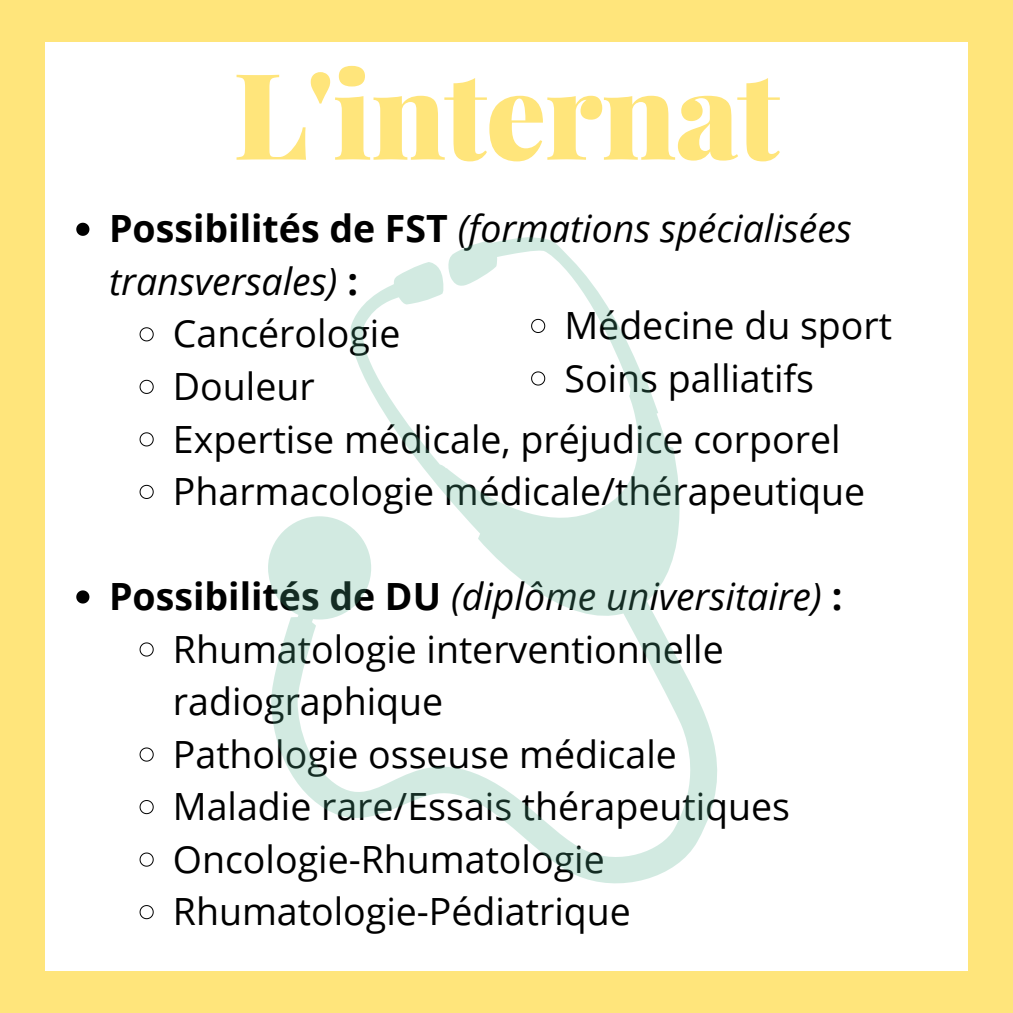
<style>
.page{position:relative;width:1013px;height:1013px;background:#fff}
.page>*{position:absolute;margin:0;border:0;box-sizing:border-box;transform-origin:0 0}
.t1{font:900 120px "Playfair Display";letter-spacing:-.01em;color:#ffe57b}
.t2{font:37.5px/52.5px "Open Sans";color:#000}
.t3{font:italic 37.5px/52.5px "Open Sans";color:#000}
.s1{font-weight:700;font-style:normal}
</style>
<div class="page">
<div style="left:0;top:0;width:1012px;height:1012px;background:#ffe57b"></div>
<div style="left:45px;top:42px;width:922px;height:928px;background:#fff"></div>
<svg style="left:76px;top:223px;width:13px;height:13px"></svg>
<svg style="left:139px;top:327px;width:15px;height:15px"></svg>
<svg style="left:139px;top:379px;width:15px;height:15px"></svg>
<svg style="left:139px;top:432px;width:15px;height:15px"></svg>
<svg style="left:139px;top:484px;width:15px;height:15px"></svg>
<svg style="left:76px;top:590px;width:13px;height:13px"></svg>
<svg style="left:139px;top:642px;width:15px;height:15px"></svg>
<svg style="left:139px;top:747px;width:15px;height:15px"></svg>
<svg style="left:139px;top:800px;width:15px;height:14px"></svg>
<svg style="left:139px;top:852px;width:15px;height:15px"></svg>
<svg style="left:139px;top:905px;width:15px;height:14px"></svg>
<svg style="left:268px;top:237px;width:449px;height:646px"></svg>
<p class="t1" style="left:233px;top:30px;width:548px">L'internat</p>
<p class="t3" style="left:109px;top:202px;width:744px"><span class="s1">Possibilités de FST</span> (formations spécialisées transversales) <span class="s1">:</span></p>
<p class="t2" style="left:173px;top:307px;width:229px">Cancérologie</p>
<p class="t2" style="left:173px;top:359px;width:143px">Douleur</p>
<p class="t2" style="left:173px;top:412px;width:669px">Expertise médicale, préjudice corporel</p>
<p class="t2" style="left:173px;top:464px;width:694px">Pharmacologie médicale/thérapeutique</p>
<p class="t2" style="left:564px;top:298px;width:329px">Médecine du sport</p>
<p class="t2" style="left:564px;top:351px;width:251px">Soins palliatifs</p>
<p class="t3" style="left:109px;top:569px;width:735px"><span class="s1">Possibilités de DU</span> (diplôme universitaire) <span class="s1">:</span></p>
<p class="t2" style="left:173px;top:622px;width:552px">Rhumatologie interventionnelle radiographique</p>
<p class="t2" style="left:173px;top:727px;width:505px">Pathologie osseuse médicale</p>
<p class="t2" style="left:173px;top:779px;width:618px">Maladie rare/Essais thérapeutiques</p>
<p class="t2" style="left:173px;top:832px;width:433px">Oncologie-Rhumatologie</p>
<p class="t2" style="left:173px;top:884px;width:459px">Rhumatologie-Pédiatrique</p>
</div>
